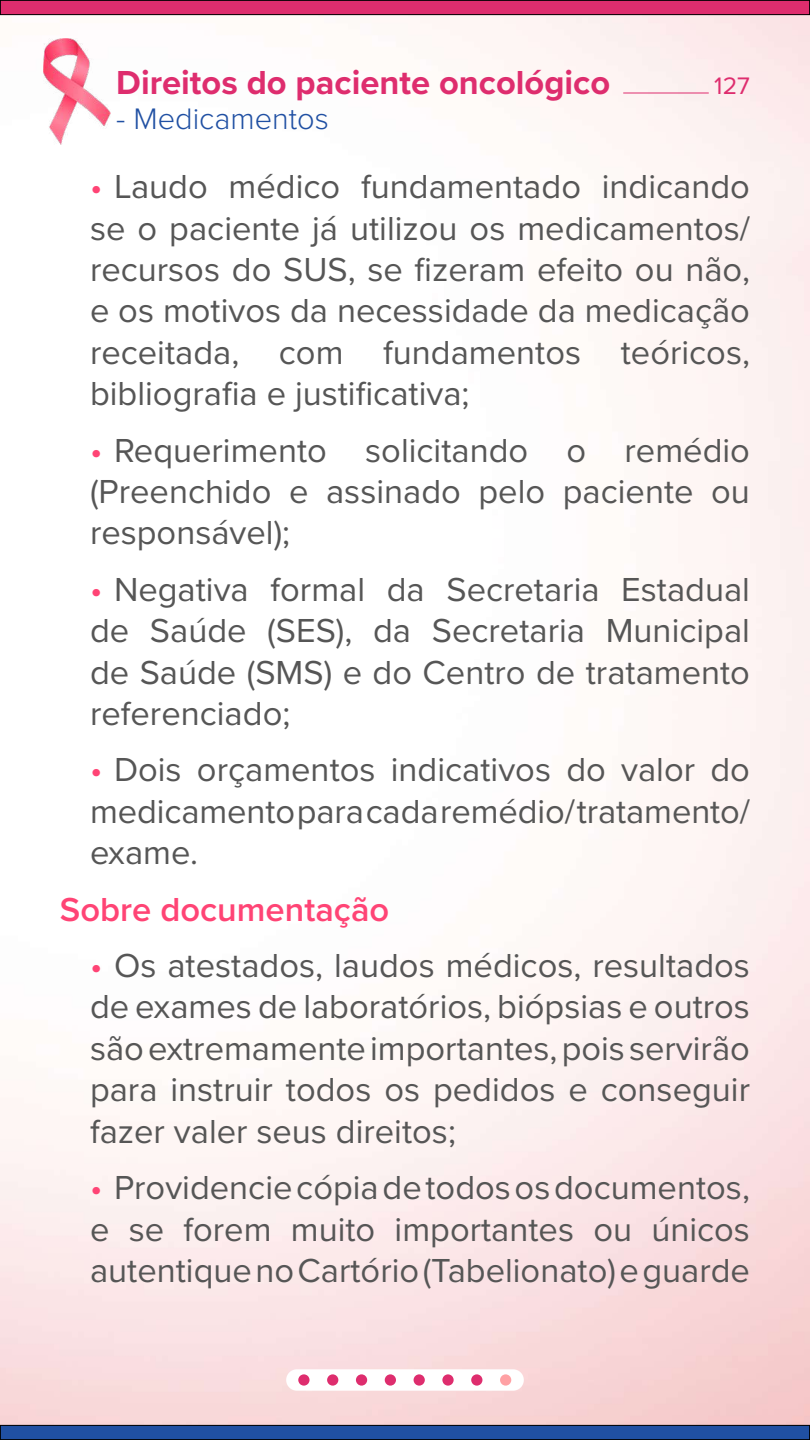
<style>
.page{position:relative;width:810px;height:1440px;background:#fff}
.page>*{position:absolute;margin:0;border:0;box-sizing:border-box;transform-origin:0 0}
.t1{font:34.5px/41.4px "Proxima Nova";color:#565656;text-align:justify}
.t2{font:700 34.5px "Proxima Nova";color:#de2d6e}
.t3{font:600 34.5px "Proxima Nova";color:#ff4475}
.t4{font:300 30.75px "Proxima Nova";color:#2050a3}
.t5{font:24.75px "Proxima Nova";color:#de2d6e}
.s1{color:#ff4475}
</style>
<div class="page">
<div style="left:0;top:0;width:810px;height:15px;background:#de2d6e"></div>
<div style="left:0;top:0;width:810px;height:15px;border:1px solid #000"></div>
<div style="left:0;top:1425px;width:810px;height:15px;background:#2050a3"></div>
<div style="left:0;top:1425px;width:810px;height:15px;border:1px solid #000"></div>
<hr style="left:623px;top:93px;width:86px;height:1px;background:#de2d6e">
<img style="left:44px;top:39px;width:67px;height:105px">
<div style="left:356px;top:1374px;width:11px;height:12px;background:#de2d6e;border-radius:50%"></div>
<div style="left:442px;top:1374px;width:12px;height:12px;background:#de2d6e;border-radius:50%"></div>
<div style="left:500px;top:1374px;width:11px;height:12px;background:#ffa1a4;border-radius:50%"></div>
<div style="left:298px;top:1374px;width:12px;height:12px;background:#de2d6e;border-radius:50%"></div>
<div style="left:385px;top:1374px;width:11px;height:12px;background:#de2d6e;border-radius:50%"></div>
<div style="left:327px;top:1374px;width:11px;height:12px;background:#de2d6e;border-radius:50%"></div>
<div style="left:414px;top:1374px;width:11px;height:12px;background:#de2d6e;border-radius:50%"></div>
<div style="left:471px;top:1374px;width:11px;height:12px;background:#de2d6e;border-radius:50%"></div>
<p class="t2" style="left:116px;top:57px;width:496px">Direitos do paciente oncológico</p>
<p class="t5" style="left:714px;top:67px;width:37px">127</p>
<p class="t4" style="left:116px;top:96px;width:214px">- Medicamentos</p>
<p class="t1" style="left:90px;top:165px;width:662px"><span class="s1">•</span> Laudo médico fundamentado indicando se o paciente já utilizou os medicamentos/ recursos do SUS, se fizeram efeito ou não, e os motivos da necessidade da medicação receitada, com fundamentos teóricos, bibliografia e justificativa;</p>
<p class="t1" style="left:90px;top:428px;width:662px"><span class="s1">•</span> Requerimento solicitando o remédio (Preenchido e assinado pelo paciente ou responsável);</p>
<p class="t1" style="left:90px;top:567px;width:662px"><span class="s1">•</span> Negativa formal da Secretaria Estadual de Saúde (SES), da Secretaria Municipal de Saúde (SMS) e do Centro de tratamento referenciado;</p>
<p class="t1" style="left:90px;top:748px;width:662px"><span class="s1">•</span> Dois orçamentos indicativos do valor do medicamento para cada remédio/ tratamento/ exame.</p>
<p class="t3" style="left:60px;top:883px;width:331px">Sobre documentação</p>
<p class="t1" style="left:90px;top:943px;width:662px"><span class="s1">•</span> Os atestados, laudos médicos, resultados de exames de laboratórios, biópsias e outros são extremamente importantes, pois servirão para instruir todos os pedidos e conseguir fazer valer seus direitos;</p>
<p class="t1" style="left:90px;top:1165px;width:662px"><span class="s1">•</span> Providencie cópia de todos os documentos, e se forem muito importantes ou únicos autentique no Cartório (Tabelionato) e guarde</p>
</div>
